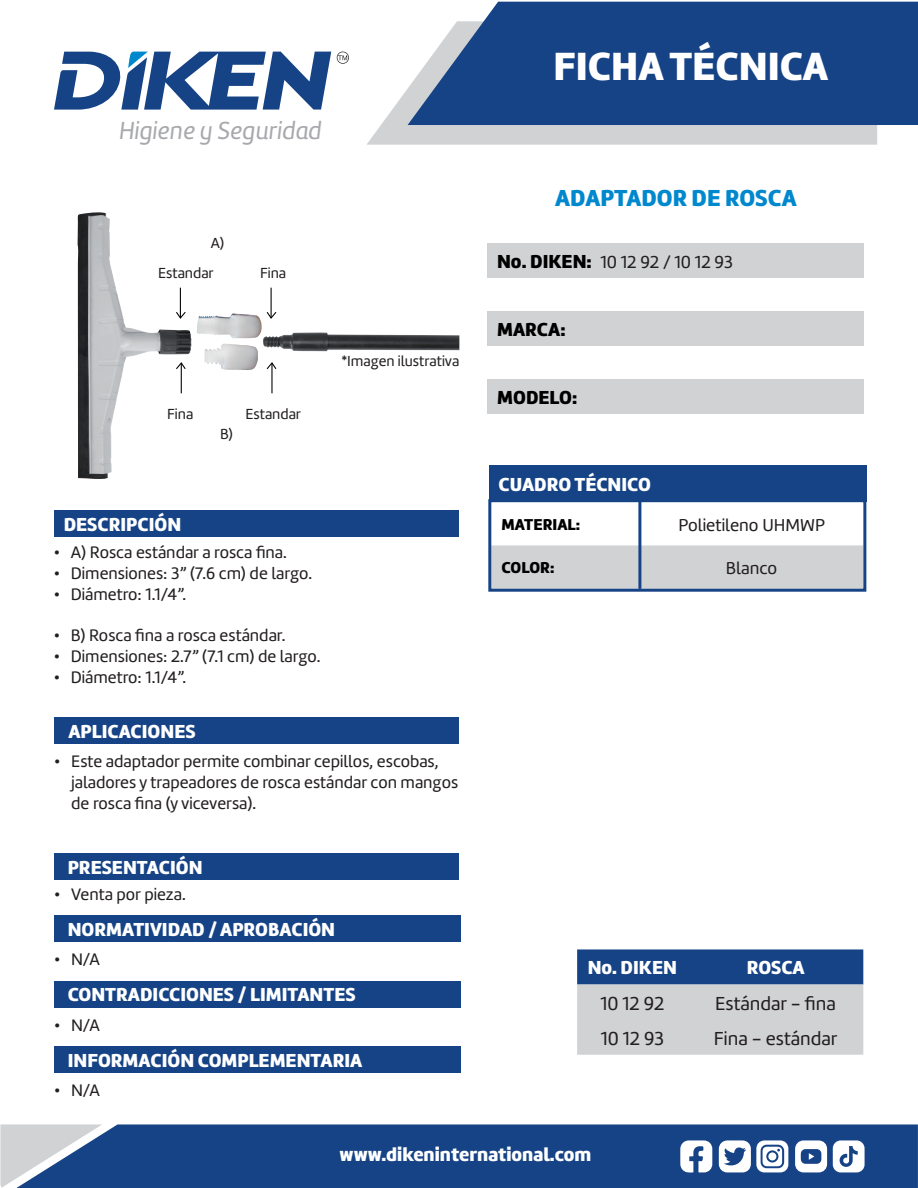
<style>
.page{position:relative;width:918px;height:1188px;background:#fff}
.page>*{position:absolute;margin:0;border:0;box-sizing:border-box;transform-origin:0 0}
.t1{font:40.8px "Amelia Basic Black";color:#fff}
.t2{font:25.5px "Amelia Basic Italic";color:#a8a9ad}
.t3{font:24px "Amelia Basic Black";color:#0088ce}
.t4{font:19.5px "Amelia Basic Black";color:#fff}
.t5{font:19.5px "Amelia Basic";color:#231f20}
.t6{font:19.5px "Amelia Basic Black";color:#000}
.t7{font:18px "Amelia Basic";color:#231f20}
.t8{font:17.85px "Amelia Basic";color:#231f20}
.t9{font:17.25px/20.7px "Amelia Basic";color:#231f20}
.t10{font:16.35px "Amelia Basic Black";color:#000}
.t11{font:15.15px "Amelia Basic";color:#231f20}
.s1{font-family:"Amelia Basic Black";font-size:19.5px;color:#000}
</style>
<div class="page">
<svg style="left:367px;top:88px;width:510px;height:57px;background:#d5d6d8"></svg>
<svg style="left:408px;top:2px;width:510px;height:123px;background:#2b5490"></svg>
<div style="left:102px;top:1124px;width:816px;height:64px;background:#164386"></div>
<svg style="left:0;top:1124px;width:102px;height:64px;background:#95a6be"></svg>
<svg style="left:680px;top:1140px;width:32px;height:33px"></svg>
<svg style="left:795px;top:1140px;width:32px;height:32px"></svg>
<svg style="left:719px;top:1140px;width:69px;height:32px"></svg>
<div style="left:768px;top:1152px;width:8px;height:8px;background:#fff;border-radius:50%"></div>
<svg style="left:833px;top:1140px;width:32px;height:32px"></svg>
<svg style="left:54px;top:51px;width:277px;height:59px"></svg>
<svg style="left:337px;top:52px;width:12px;height:12px"></svg>
<div style="left:54px;top:718px;width:405px;height:26px;background:#164386"></div>
<div style="left:54px;top:510px;width:405px;height:27px;background:#164386"></div>
<div style="left:489px;top:466px;width:378px;height:36px;background:#164386"></div>
<div style="left:487px;top:244px;width:377px;height:34px;background:#d1d2d4"></div>
<div style="left:487px;top:312px;width:377px;height:34px;background:#d1d2d4"></div>
<div style="left:487px;top:379px;width:377px;height:34px;background:#d1d2d4"></div>
<div style="left:54px;top:1047px;width:406px;height:26px;background:#164386"></div>
<div style="left:54px;top:853px;width:405px;height:27px;background:#164386"></div>
<svg style="left:577px;top:949px;width:286px;height:106px;background:#94a3ba"></svg>
<svg style="left:492px;top:503px;width:370px;height:85px"></svg>
<div style="left:488px;top:499px;width:378px;height:93px;border:3px solid #164386"></div>
<hr style="left:638px;top:500px;width:3px;height:89px;background:#164386">
<div style="left:54px;top:915px;width:406px;height:27px;background:#164386"></div>
<div style="left:54px;top:981px;width:406px;height:26px;background:#164386"></div>
<img style="left:77px;top:212px;width:382px;height:267px">
<img style="left:197px;top:314px;width:65px;height:24px">
<img style="left:205px;top:344px;width:53px;height:26px">
<svg style="left:175px;top:361px;width:12px;height:32px"></svg>
<svg style="left:266px;top:288px;width:12px;height:32px"></svg>
<hr style="left:271px;top:364px;width:2px;height:29px;background:#000">
<svg style="left:266px;top:361px;width:11px;height:9px"></svg>
<svg style="left:175px;top:288px;width:12px;height:32px"></svg>
<h2 class="t2" style="left:119px;top:116px;width:204px">Higiene y Seguridad</h2>
<p class="t11" style="left:211px;top:234px;width:15px">A)</p>
<p class="t11" style="left:158px;top:264px;width:57px">Estandar</p>
<p class="t11" style="left:260px;top:264px;width:28px">Fina</p>
<p class="t11" style="left:167px;top:405px;width:28px">Fina</p>
<p class="t11" style="left:220px;top:425px;width:14px">B)</p>
<p class="t11" style="left:245px;top:405px;width:57px">Estandar</p>
<p class="t11" style="left:341px;top:352px;width:119px">*Imagen ilustrativa</p>
<p class="t4" style="left:64px;top:513px;width:119px">DESCRIPCIÓN</p>
<p class="t9" style="left:54px;top:542px;width:235px">• A) Rosca estándar a rosca fina.</p>
<p class="t9" style="left:54px;top:563px;width:260px">• Dimensiones: 3” (7.6 cm) de largo.</p>
<p class="t9" style="left:54px;top:584px;width:134px">• Diámetro: 1.1/4”.</p>
<p class="t9" style="left:54px;top:625px;width:233px">• B) Rosca fina a rosca estándar.</p>
<p class="t9" style="left:54px;top:646px;width:268px">• Dimensiones: 2.7” (7.1 cm) de largo.</p>
<p class="t9" style="left:54px;top:667px;width:134px">• Diámetro: 1.1/4”.</p>
<p class="t4" style="left:68px;top:720px;width:129px">APLICACIONES</p>
<p class="t9" style="left:71px;top:751px;width:389px;text-indent:-17px">• Este adaptador permite combinar cepillos, escobas, jaladores y trapeadores de rosca estándar con mangos de rosca fina (y viceversa).</p>
<p class="t4" style="left:68px;top:856px;width:136px">PRESENTACIÓN</p>
<p class="t9" style="left:54px;top:884px;width:133px">• Venta por pieza.</p>
<p class="t4" style="left:68px;top:918px;width:269px">NORMATIVIDAD / APROBACIÓN</p>
<p class="t9" style="left:54px;top:949px;width:48px">• N/A</p>
<p class="t4" style="left:68px;top:983px;width:289px">CONTRADICCIONES / LIMITANTES</p>
<p class="t9" style="left:54px;top:1015px;width:48px">• N/A</p>
<p class="t4" style="left:68px;top:1049px;width:296px">INFORMACIÓN COMPLEMENTARIA</p>
<p class="t9" style="left:54px;top:1080px;width:48px">• N/A</p>
<h1 class="t1" style="left:553px;top:41px;width:276px">FICHA TÉCNICA</h1>
<p class="t3" style="left:555px;top:184px;width:243px">ADAPTADOR DE ROSCA</p>
<p class="t7" style="left:497px;top:252px;width:237px"><span class="s1">No. DIKEN:</span> 10 12 92 / 10 12 93</p>
<p class="t6" style="left:497px;top:318px;width:70px">MARCA:</p>
<p class="t6" style="left:497px;top:385px;width:82px">MODELO:</p>
<p class="t4" style="left:499px;top:473px;width:154px">CUADRO TÉCNICO</p>
<p class="t10" style="left:502px;top:515px;width:80px">MATERIAL:</p>
<p class="t8" style="left:678px;top:514px;width:148px">Polietileno UHMWP</p>
<p class="t10" style="left:502px;top:558px;width:54px">COLOR:</p>
<p class="t8" style="left:726px;top:558px;width:53px">Blanco</p>
<p class="t4" style="left:588px;top:956px;width:91px">No. DIKEN</p>
<p class="t4" style="left:747px;top:956px;width:60px">ROSCA</p>
<p class="t5" style="left:601px;top:992px;width:65px">10 12 92</p>
<p class="t5" style="left:715px;top:992px;width:122px">Estándar - fina</p>
<p class="t5" style="left:601px;top:1027px;width:65px">10 12 93</p>
<p class="t5" style="left:714px;top:1027px;width:125px">Fina - estándar</p>
<p class="t4" style="left:340px;top:1143px;width:253px">www.dikeninternational.com</p>
</div>
